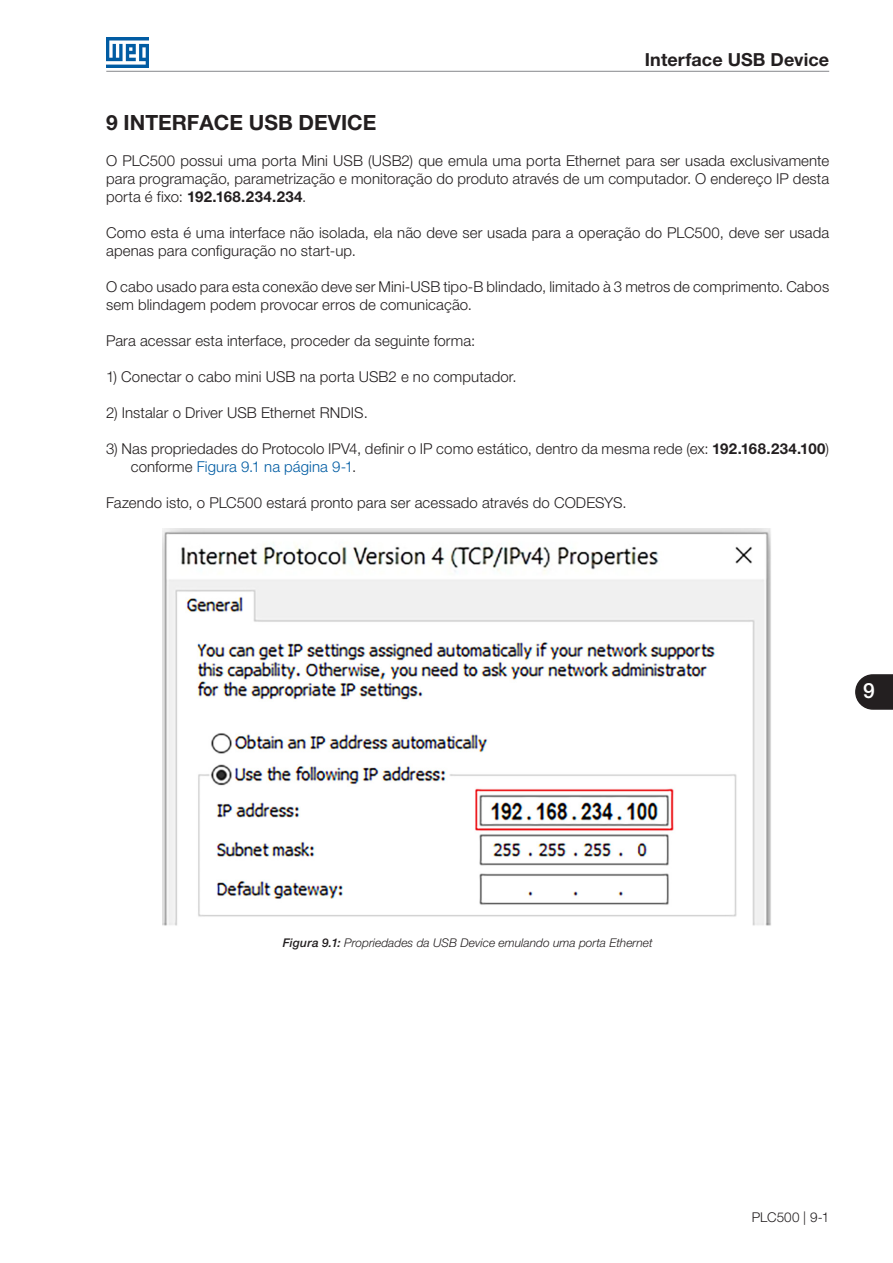
<style>
.page{position:relative;width:893px;height:1263px;background:#fff}
.page>*{position:absolute;margin:0;border:0;box-sizing:border-box;transform-origin:0 0}
.t1{font:700 21px "Helvetica Neue LT Pro";color:#231f20}
.t2{font:500 21px "Helvetica Neue LT Pro";color:#fff}
.t3{font:700 18px "Helvetica Neue LT Pro";letter-spacing:.005em;color:#231f20}
.Texto{font:300 15px/18px "Helvetica Neue LT Pro";letter-spacing:.005em;color:#231f20}
.Texto_Recuado___1{font:300 15px/18px "Helvetica Neue LT Pro";letter-spacing:.005em;color:#231f20}
.t4{font:300 13.5px "Helvetica Neue LT Pro";letter-spacing:.005em;color:#231f20}
.t5{font:italic 300 12px "Helvetica Neue LT Pro";color:#231f20}
.s1{font-weight:700}
.s2{color:#015ca3}
.s3{font-weight:500}
</style>
<div class="page">
<hr style="left:106px;top:71px;width:723px;height:1px;background:#939598">
<img style="left:106px;top:38px;width:43px;height:29px">
<svg style="left:855px;top:674px;width:38px;height:36px"></svg>
<img style="left:162px;top:529px;width:609px;height:397px">
<p class="t3" style="left:645px;top:48px;width:186px">Interface USB Device</p>
<p class="t1" style="left:106px;top:109px;width:272px">9 INTERFACE USB DEVICE</p>
<p class="Texto" style="left:106px;top:151px;width:725px;text-align:justify">O PLC500 possui uma porta Mini USB (USB2) que emula uma porta Ethernet para ser usada exclusivamente para programação, parametrização e monitoração do produto através de um computador. O endereço IP desta porta é fixo: <span class="s1">192.168.234.234</span>.</p>
<p class="Texto" style="left:106px;top:223px;width:725px">Como esta é uma interface não isolada, ela não deve ser usada para a operação do PLC500, deve ser usada apenas para configuração no start-up.</p>
<p class="Texto" style="left:106px;top:277px;width:725px">O cabo usado para esta conexão deve ser Mini-USB tipo-B blindado, limitado à 3 metros de comprimento. Cabos sem blindagem podem provocar erros de comunicação.</p>
<p class="Texto" style="left:106px;top:331px;width:371px">Para acessar esta interface, proceder da seguinte forma:</p>
<p class="Texto_Recuado___1" style="left:106px;top:367px;width:412px">1) Conectar o cabo mini USB na porta USB2 e no computador.</p>
<p class="Texto_Recuado___1" style="left:106px;top:403px;width:263px">2) Instalar o Driver USB Ethernet RNDIS.</p>
<p class="Texto_Recuado___1" style="left:131px;top:439px;width:700px;text-indent:-25px">3) Nas propriedades do Protocolo IPV4, definir o IP como estático, dentro da mesma rede (ex: <span class="s1">192.168.234.100</span>) conforme <span class="s2">Figura 9.1 na página 9-1</span>.</p>
<p class="Texto" style="left:106px;top:493px;width:522px">Fazendo isto, o PLC500 estará pronto para ser acessado através do CODESYS.</p>
<h1 class="t2" style="left:863px;top:678px;width:13px">9</h1>
<p class="t5" style="left:283px;top:935px;width:371px"><span class="s3">Figura 9.1:</span> Propriedades da USB Device emulando uma porta Ethernet</p>
<p class="t4" style="left:752px;top:1208px;width:79px">PLC500 | 9-1</p>
</div>
